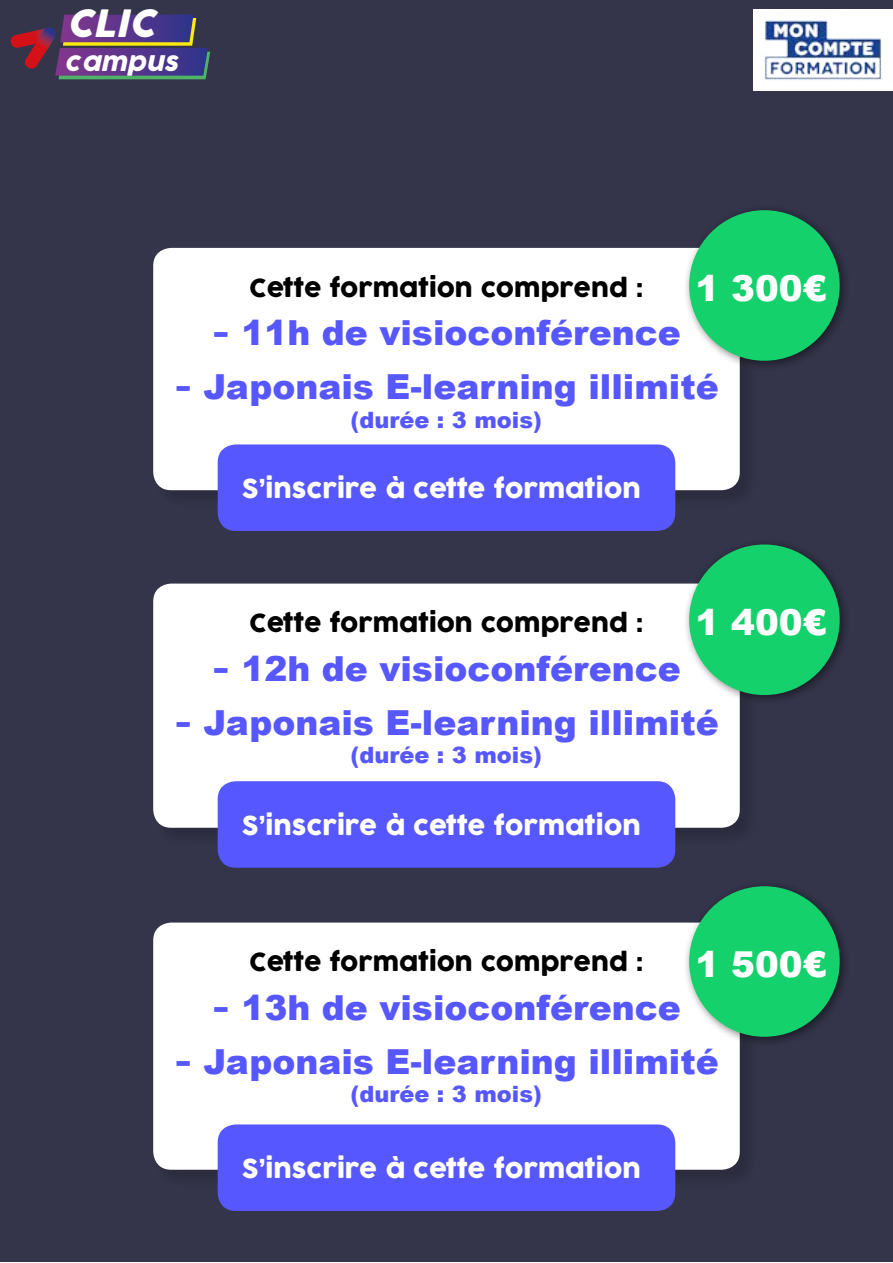
<style>
.page{position:relative;width:893px;height:1263px;background:#fff}
.page>*{position:absolute;margin:0;border:0;box-sizing:border-box;transform-origin:0 0}
.t1{font:italic 37.65px "Cocogoose Pro";color:#fff}
.t2{font:900 35.7px "Arial";color:#fff}
.t3{font:900 34.5px "Arial";color:#5757ff}
.t4{font:25.5px "Cocogoose";color:#fff}
.t5{font:24.75px "Cocogoose";color:#000}
.t6{font:italic 24.75px "Cocogoose Pro";color:#fff}
.t7{font:900 22.5px "Arial";color:#5757ff}
.s1{font-family:"Cocogoose";font-weight:400}
</style>
<div class="page">
<div style="left:0;top:0;width:893px;height:1262px;background:#34344a"></div>
<div style="left:154px;top:249px;width:603px;height:258px;background:#2f2f44"></div>
<div style="left:153px;top:248px;width:587px;height:242px;background:#fff;border-radius:18px"></div>
<div style="left:154px;top:585px;width:603px;height:261px;background:#2f2f43"></div>
<div style="left:153px;top:584px;width:587px;height:244px;background:#fff;border-radius:18px"></div>
<div style="left:154px;top:924px;width:603px;height:264px;background:#2f2f43"></div>
<div style="left:153px;top:922px;width:587px;height:248px;background:#fff;border-radius:18px"></div>
<div style="left:218px;top:444px;width:457px;height:87px;background:#5757ff;border-radius:18px"></div>
<div style="left:218px;top:781px;width:457px;height:87px;background:#5757ff;border-radius:18px"></div>
<div style="left:218px;top:1124px;width:457px;height:87px;background:#5757ff;border-radius:18px"></div>
<svg style="left:11px;top:15px;width:199px;height:64px"></svg>
<svg style="left:754px;top:9px;width:139px;height:82px;background:#ccd4e3"></svg>
<div style="left:683px;top:204px;width:167px;height:167px;background:#000;opacity:.48"></div>
<div style="left:689px;top:210px;width:151px;height:151px;background:#15d16c;border-radius:50%"></div>
<div style="left:683px;top:539px;width:167px;height:166px;background:#000;opacity:.48"></div>
<div style="left:689px;top:544px;width:151px;height:151px;background:#15d16c;border-radius:50%"></div>
<div style="left:683px;top:880px;width:167px;height:167px;background:#000;opacity:.48"></div>
<div style="left:689px;top:886px;width:151px;height:151px;background:#15d16c;border-radius:50%"></div>
<p class="t1" style="left:67px;top:-2px;width:90px">CLIC</p>
<p class="t6" style="left:64px;top:45px;width:115px">campus</p>
<p class="t5" style="left:249px;top:270px;width:396px">Cette formation comprend :</p>
<p class="t2" style="left:696px;top:262px;width:132px">1 300€</p>
<p class="t3" style="left:212px;top:308px;width:471px"><span class="s1">-</span> 11h de visioconférence</p>
<p class="t3" style="left:174px;top:362px;width:546px"><span class="s1">-</span> Japonais E-learning illimité</p>
<p class="t7" style="left:351px;top:403px;width:193px">(durée : 3 mois)</p>
<p class="t4" style="left:242px;top:471px;width:401px">S’inscrire à cette formation</p>
<p class="t5" style="left:249px;top:606px;width:396px">Cette formation comprend :</p>
<p class="t2" style="left:696px;top:596px;width:132px">1 400€</p>
<p class="t3" style="left:212px;top:643px;width:471px"><span class="s1">-</span> 12h de visioconférence</p>
<p class="t3" style="left:174px;top:697px;width:546px"><span class="s1">-</span> Japonais E-learning illimité</p>
<p class="t7" style="left:351px;top:739px;width:193px">(durée : 3 mois)</p>
<p class="t4" style="left:242px;top:808px;width:401px">S’inscrire à cette formation</p>
<p class="t5" style="left:249px;top:945px;width:396px">Cette formation comprend :</p>
<p class="t2" style="left:696px;top:938px;width:132px">1 500€</p>
<p class="t3" style="left:212px;top:982px;width:471px"><span class="s1">-</span> 13h de visioconférence</p>
<p class="t3" style="left:174px;top:1036px;width:546px"><span class="s1">-</span> Japonais E-learning illimité</p>
<p class="t7" style="left:351px;top:1078px;width:193px">(durée : 3 mois)</p>
<p class="t4" style="left:242px;top:1151px;width:401px">S’inscrire à cette formation</p>
</div>
